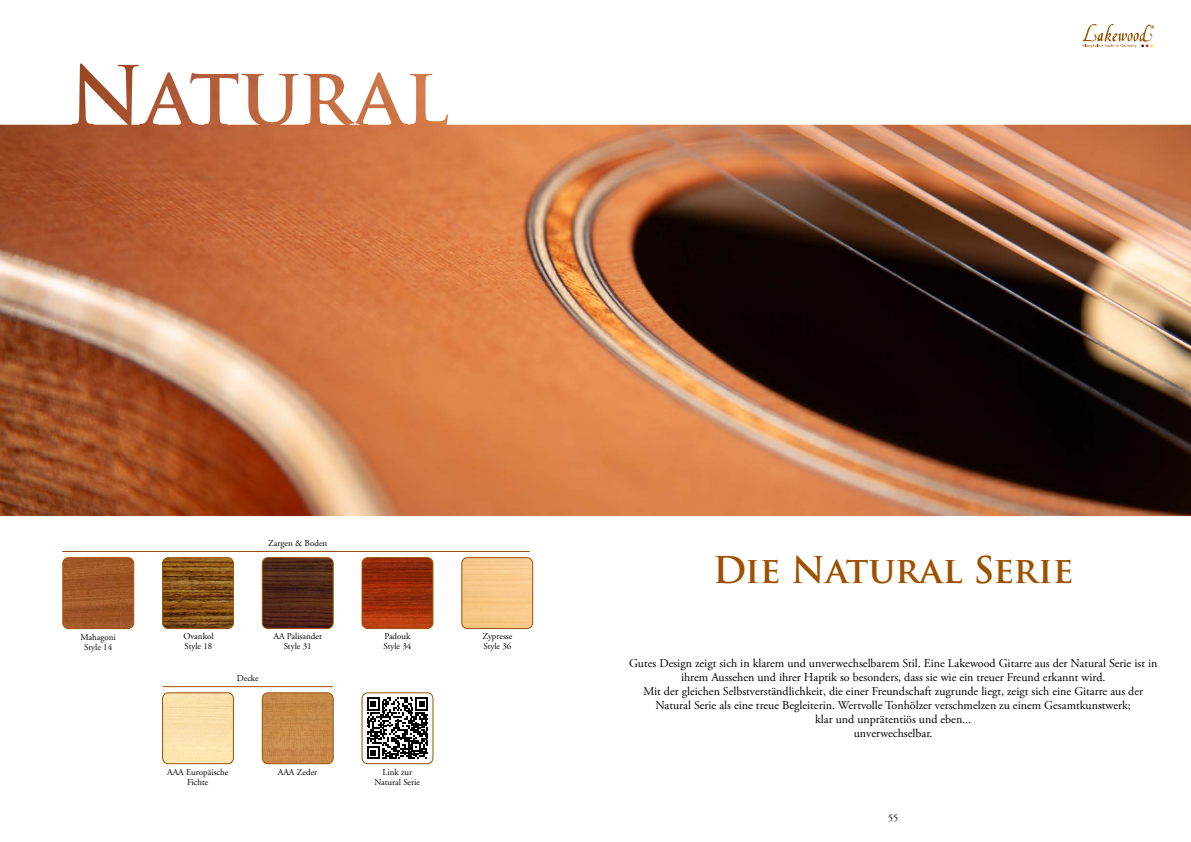
<style>
.page{position:relative;width:1191px;height:842px;background:#fff}
.page>*{position:absolute;margin:0;border:0;box-sizing:border-box;transform-origin:0 0}
.t1{font:700 36px "Trajan Pro";color:#9d5100}
.t2{font:12px/14px "Adobe Garamond Pro";color:#000;text-align:center}
.t3{font:10px "Adobe Garamond Pro";color:#000}
.t4{font:9px/10px "Adobe Garamond Pro";color:#000;text-align:center}
</style>
<div class="page">
<img style="left:163px;top:694px;width:70px;height:70px">
<div style="left:162px;top:692px;width:72px;height:72px;border:1px solid #9d5100;border-radius:6px"></div>
<img style="left:262px;top:558px;width:71px;height:70px">
<div style="left:262px;top:557px;width:71px;height:72px;border:1px solid #9d5100;border-radius:6px"></div>
<img style="left:164px;top:559px;width:68px;height:68px">
<div style="left:162px;top:557px;width:72px;height:72px;border:1px solid #9d5100;border-radius:6px"></div>
<img style="left:362px;top:558px;width:71px;height:70px">
<div style="left:362px;top:557px;width:71px;height:72px;border:1px solid #9d5100;border-radius:6px"></div>
<img style="left:63px;top:558px;width:71px;height:70px">
<div style="left:63px;top:557px;width:71px;height:72px;border:1px solid #9d5100;border-radius:6px"></div>
<img style="left:463px;top:558px;width:69px;height:70px">
<div style="left:461px;top:557px;width:72px;height:72px;border:1px solid #9d5100;border-radius:6px"></div>
<img style="left:262px;top:693px;width:71px;height:71px">
<div style="left:262px;top:692px;width:71px;height:72px;border:1px solid #9d5100;border-radius:6px"></div>
<svg style="left:367px;top:697px;width:61px;height:62px"></svg>
<div style="left:362px;top:692px;width:71px;height:72px;border:1px solid #9d5100;border-radius:6px"></div>
<img style="left:0;top:66px;width:1191px;height:450px">
<svg style="left:1082px;top:24px;width:72px;height:24px"></svg>
<hr style="left:63px;top:551px;width:466px;height:1px;background:#9d5100">
<hr style="left:163px;top:686px;width:170px;height:1px;background:#9d5100">
<p class="t4" style="left:80px;top:632px;width:37px">Mahagoni<br>Style 14</p>
<p class="t4" style="left:268px;top:538px;width:61px">Zargen &amp; Boden</p>
<p class="t4" style="left:183px;top:632px;width:32px;text-align:left">Ovankol<br>Style 18</p>
<p class="t4" style="left:237px;top:674px;width:24px">Decke</p>
<p class="t4" style="left:273px;top:632px;width:50px">AA Palisander<br>Style 31</p>
<p class="t4" style="left:383px;top:632px;width:29px;text-align:left">Padouk<br>Style 34</p>
<p class="t4" style="left:482px;top:632px;width:31px;text-align:left">Zypresse<br>Style 36</p>
<p class="t4" style="left:167px;top:767px;width:63px">AAA Europäische<br>Fichte</p>
<p class="t4" style="left:278px;top:767px;width:41px">AAA Zeder</p>
<p class="t4" style="left:374px;top:767px;width:47px">Link zur<br>Natural Serie</p>
<h1 class="t1" style="left:713px;top:548px;width:362px">Die Natural Serie</h1>
<p class="t2" style="left:629px;top:657px;width:530px">Gutes Design zeigt sich in klarem und unverwechselbarem Stil. Eine Lakewood Gitarre aus der Natural Serie ist in ihrem Aussehen und ihrer Haptik so besonders, dass sie wie ein treuer Freund erkannt wird.<br>Mit der gleichen Selbstverständlichkeit, die einer Freundschaft zugrunde liegt, zeigt sich eine Gitarre aus der Natural Serie als eine treue Begleiterin. Wertvolle Tonhölzer verschmelzen zu einem Gesamtkunstwerk;<br>klar und unprätentiös und eben...<br>unverwechselbar.</p>
<p class="t3" style="left:888px;top:812px;width:11px">55</p>
</div>
